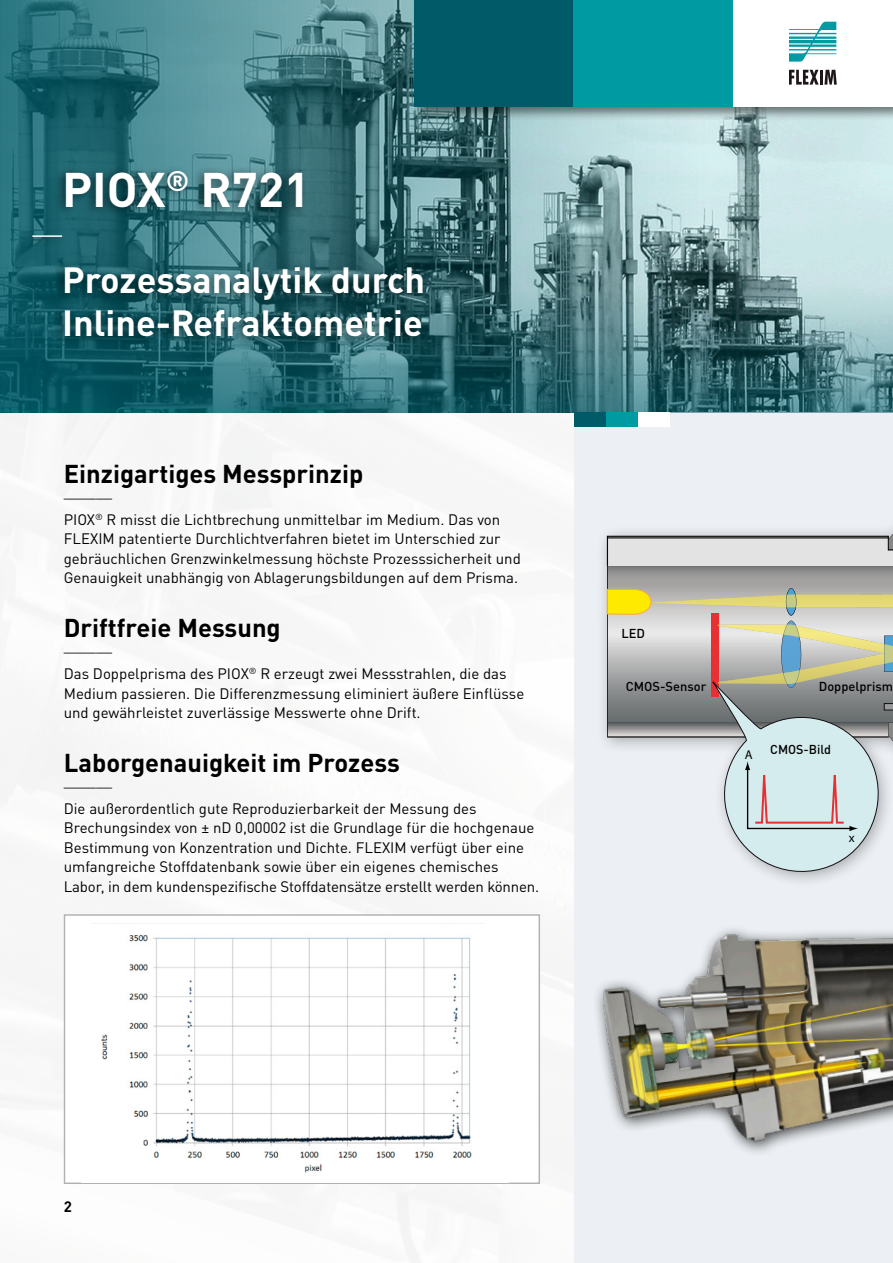
<style>
.page{position:relative;width:893px;height:1263px;background:#fff}
.page>*{position:absolute;margin:0;border:0;box-sizing:border-box;transform-origin:0 0}
.t1{font:700 48px "DIN Pro";color:#fff}
.t2{font:700 36px/43.2px "DIN Pro";color:#fff}
.t3{font:700 25.5px "DIN Pro";color:#000}
.t4{font:15px/19.5px "DIN Pro";color:#000}
.t5{font:700 15px "DIN Pro";color:#000}
.t6{font:500 12.9px "DIN Pro";color:#000}
.t7{font:12.9px "DIN Pro";color:#000}
</style>
<div class="page">
<img style="left:0;top:412px;width:574px;height:851px">
<img style="left:0;top:0;width:893px;height:232px">
<div style="left:574px;top:412px;width:319px;height:851px;background:#ecf0f4"></div>
<svg style="left:0;top:232px;width:893px;height:180px;background:#487980"></svg>
<div style="left:574px;top:412px;width:32px;height:15px;background:#005a68"></div>
<div style="left:606px;top:412px;width:32px;height:15px;background:#009aa3"></div>
<div style="left:638px;top:412px;width:32px;height:15px;background:#fff"></div>
<div style="left:411px;top:0;width:482px;height:121px;background:#000;opacity:.5"></div>
<div style="left:414px;top:0;width:160px;height:106px;background:#005a68"></div>
<div style="left:574px;top:0;width:159px;height:106px;background:#009aa3"></div>
<div style="left:733px;top:0;width:160px;height:106px;background:#fff"></div>
<svg style="left:789px;top:22px;width:47px;height:40px"></svg>
<svg style="left:789px;top:70px;width:48px;height:15px"></svg>
<div style="left:596px;top:464px;width:297px;height:424px;background:#000;opacity:.3"></div>
<svg style="left:607px;top:475px;width:286px;height:337px"></svg>
<div style="left:64px;top:914px;width:476px;height:270px;background:#fff;border:1px solid #b2b2b2"></div>
<img style="left:101px;top:935px;width:364px;height:238px">
<div style="left:21px;top:164px;width:407px;height:182px;background:#000;opacity:.5"></div>
<hr style="left:32px;top:235px;width:30px;height:2px;background:#fff">
<img style="left:465px;top:812px;width:428px;height:451px">
<h1 class="t1" style="left:62px;top:149px;width:250px">PIOX<sup>®</sup> R721</h1>
<h2 class="t2" style="left:62px;top:254px;width:364px">Prozessanalytik durch<br>Inline-Refraktometrie</h2>
<h3 class="t3" style="left:64px;top:452px;width:301px">Einzigartiges Messprinzip</h3>
<p class="t4" style="left:64px;top:475px;width:438px;line-height:28.2px">______<br>PIOX<sup>®</sup> R misst die Lichtbrechung unmittelbar im Medium. Das von</p>
<p class="t4" style="left:64px;top:528px;width:459px">FLEXIM patentierte Durchlichtverfahren bietet im Unterschied zur gebräuchlichen Grenzwinkelmessung höchste Prozesssicherheit und<br>Genauigkeit unabhängig von Ablagerungsbildungen auf dem Prisma.</p>
<h3 class="t3" style="left:64px;top:607px;width:219px">Driftfreie Messung</h3>
<p class="t4" style="left:64px;top:630px;width:444px;line-height:28.2px">______<br>Das Doppelprisma des PIOX<sup>®</sup> R erzeugt zwei Messstrahlen, die das</p>
<p class="t4" style="left:64px;top:682px;width:462px">Medium passieren. Die Differenzmessung eliminiert äußere Einflüsse und gewährleistet zuverlässige Messwerte ohne Drift.</p>
<h3 class="t3" style="left:64px;top:742px;width:338px">Laborgenauigkeit im Prozess</h3>
<p class="t4" style="left:64px;top:765px;width:414px;line-height:28.2px">______<br>Die außerordentlich gute Reproduzierbarkeit der Messung des</p>
<p class="t4" style="left:64px;top:817px;width:477px">Brechungsindex von ± nD 0,00002 ist die Grundlage für die hochgenaue Bestimmung von Konzentration und Dichte. FLEXIM verfügt über eine umfangreiche Stoffdatenbank sowie über ein eigenes chemisches Labor, in dem kundenspezifische Stoffdatensätze erstellt werden können.</p>
<p class="t6" style="left:621px;top:623px;width:25px">LED</p>
<p class="t6" style="left:626px;top:676px;width:82px">CMOS-Sensor</p>
<p class="t6" style="left:819px;top:676px;width:76px">Doppelprism</p>
<p class="t7" style="left:745px;top:747px;width:9px">A</p>
<p class="t6" style="left:770px;top:738px;width:62px">CMOS-Bild</p>
<p class="t7" style="left:849px;top:830px;width:7px">x</p>
<p class="t5" style="left:64px;top:1194px;width:10px">2</p>
</div>
